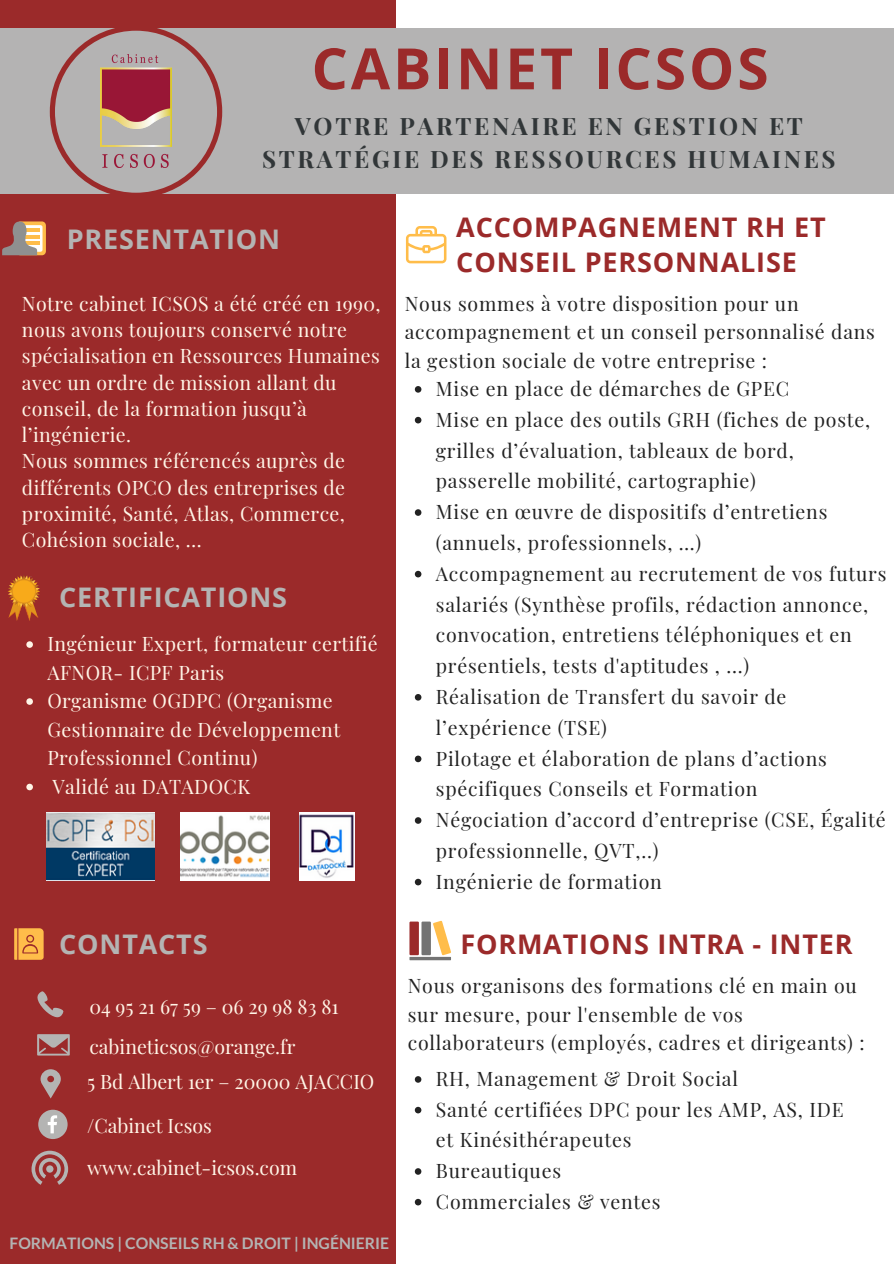
<style>
.page{position:relative;width:894px;height:1264px;background:#fff}
.page>*{position:absolute;margin:0;border:0;box-sizing:border-box;transform-origin:0 0}
.t1{font:700 57px "Open Sans";letter-spacing:.05em;color:#9b2a2a}
.t2{font:700 27px/35.1px "Open Sans";letter-spacing:.03em;color:#9b2a2a}
.t3{font:700 27px "Open Sans";letter-spacing:.03em;color:#b4b4b3}
.t4{font:700 24px/32.8px "Playfair Display";letter-spacing:.11em;color:#313638;text-align:center}
.t5{font:19.5px/30.8px "Playfair Display";letter-spacing:.04em;color:#222}
.t6{font:19.5px/26.2px "Playfair Display";letter-spacing:.02em;color:#fff5e7}
.t7{font:19.5px/39.5px "Playfair Display";color:#fff5e7}
.t8{font:700 15.75px "Lato";color:#b4b4b3}
</style>
<div class="page">
<div style="left:0;top:0;width:395px;height:1263px;background:#9b2a2a"></div>
<div style="left:0;top:29px;width:893px;height:165px;background:#b4b3b3"></div>
<svg style="left:26px;top:641px;width:7px;height:7px"></svg>
<svg style="left:26px;top:698px;width:7px;height:6px"></svg>
<svg style="left:26px;top:783px;width:7px;height:7px"></svg>
<svg style="left:50px;top:28px;width:172px;height:166px"></svg>
<img style="left:100px;top:55px;width:71px;height:112px">
<svg style="left:38px;top:991px;width:25px;height:26px"></svg>
<svg style="left:38px;top:1034px;width:31px;height:21px"></svg>
<svg style="left:41px;top:1069px;width:20px;height:29px"></svg>
<svg style="left:38px;top:1109px;width:30px;height:30px"></svg>
<svg style="left:414px;top:1076px;width:7px;height:6px"></svg>
<svg style="left:414px;top:1106px;width:7px;height:7px"></svg>
<svg style="left:414px;top:1168px;width:7px;height:6px"></svg>
<svg style="left:414px;top:1198px;width:7px;height:7px"></svg>
<svg style="left:414px;top:386px;width:7px;height:6px"></svg>
<svg style="left:414px;top:417px;width:7px;height:6px"></svg>
<svg style="left:414px;top:509px;width:7px;height:7px"></svg>
<svg style="left:414px;top:571px;width:7px;height:6px"></svg>
<svg style="left:414px;top:694px;width:7px;height:6px"></svg>
<svg style="left:414px;top:755px;width:7px;height:7px"></svg>
<svg style="left:414px;top:817px;width:7px;height:6px"></svg>
<svg style="left:414px;top:878px;width:7px;height:7px"></svg>
<svg style="left:406px;top:226px;width:40px;height:37px"></svg>
<svg style="left:8px;top:575px;width:32px;height:45px"></svg>
<div style="left:12px;top:579px;width:24px;height:24px;background:#e1941c;border-radius:50%"></div>
<div style="left:13px;top:580px;width:22px;height:22px;background:#f8aa1a;border-radius:50%"></div>
<div style="left:409px;top:921px;width:10px;height:34px;background:#9b2a2a"></div>
<svg style="left:409px;top:956px;width:42px;height:4px"></svg>
<div style="left:421px;top:921px;width:10px;height:34px;background:#737373"></div>
<svg style="left:433px;top:920px;width:18px;height:35px"></svg>
<svg style="left:32px;top:1150px;width:36px;height:34px"></svg>
<svg style="left:16px;top:221px;width:30px;height:34px"></svg>
<svg style="left:19px;top:225px;width:23px;height:27px"></svg>
<hr style="left:22px;top:228px;width:17px;height:4px;background:#ffbd4a">
<hr style="left:22px;top:235px;width:17px;height:3px;background:#ffbd4a">
<hr style="left:22px;top:242px;width:17px;height:3px;background:#ffbd4a">
<svg style="left:2px;top:221px;width:35px;height:34px"></svg>
<svg style="left:14px;top:928px;width:30px;height:31px"></svg>
<img style="left:299px;top:812px;width:55px;height:68px">
<img style="left:46px;top:812px;width:108px;height:68px">
<img style="left:180px;top:812px;width:89px;height:68px">
<h1 class="t1" style="left:311px;top:28px;width:458px">CABINET ICSOS</h1>
<p class="t4" style="left:262px;top:109px;width:574px">VOTRE PARTENAIRE EN GESTION ET<br>STRATÉGIE DES RESSOURCES HUMAINES</p>
<h2 class="t3" style="left:67px;top:220px;width:215px">PRESENTATION</h2>
<p class="t6" style="left:22px;top:289px;width:360px">Notre cabinet ICSOS a été créé en 1990, nous avons toujours conservé notre spécialisation en Ressources Humaines avec un ordre de mission allant du conseil, de la formation jusqu’à l’ingénierie.<br>Nous sommes référencés auprès de différents OPCO des entreprises de proximité, Santé, Atlas, Commerce,<br>Cohésion sociale, …</p>
<h2 class="t3" style="left:59px;top:578px;width:229px">CERTIFICATIONS</h2>
<p class="t6" style="left:47px;top:628px;width:332px;line-height:28.5px">Ingénieur Expert, formateur certifié<br>AFNOR- ICPF Paris<br>Organisme OGDPC (Organisme<br>Gestionnaire de Développement<br>Professionnel Continu)<br>Validé au DATADOCK</p>
<h2 class="t3" style="left:59px;top:925px;width:150px">CONTACTS</h2>
<p class="t7" style="left:89px;top:986px;width:251px">04 95 21 67 59 – 06 29 98 83 81 cabineticsos@orange.fr</p>
<p class="t7" style="left:87px;top:1060px;width:288px">5 Bd Albert 1er – 20000 AJACCIO</p>
<p class="t7" style="left:87px;top:1104px;width:211px;line-height:41.8px">/Cabinet Icsos www.cabinet-icsos.com</p>
<p class="t8" style="left:10px;top:1232px;width:381px">FORMATIONS | CONSEILS RH &amp; DROIT | INGÉNIERIE</p>
<h2 class="t2" style="left:456px;top:209px;width:371px">ACCOMPAGNEMENT RH ET<br>CONSEIL PERSONNALISE</h2>
<p class="t5" style="left:404px;top:288px;width:471px;line-height:28.7px">Nous sommes à votre disposition pour un accompagnement et un conseil personnalisé dans la gestion sociale de votre entreprise :</p>
<p class="t5" style="left:435px;top:372px;width:452px">Mise en place de démarches de GPEC<br>Mise en place des outils GRH (fiches de poste, grilles d’évaluation, tableaux de bord, passerelle mobilité, cartographie)<br>Mise en œuvre de dispositifs d’entretiens (annuels, professionnels, …)<br>Accompagnement au recrutement de vos futurs salariés (Synthèse profils, rédaction annonce, convocation, entretiens téléphoniques et en présentiels, tests d'aptitudes , ...)<br>Réalisation de Transfert du savoir de l’expérience (TSE)<br>Pilotage et élaboration de plans d’actions spécifiques Conseils et Formation<br>Négociation d’accord d’entreprise (CSE, Égalité professionnelle, QVT,..)<br>Ingénierie de formation</p>
<h2 class="t2" style="left:460px;top:925px;width:393px">FORMATIONS INTRA - INTER</h2>
<p class="t5" style="left:407px;top:970px;width:458px;line-height:28.5px">Nous organisons des formations clé en main ou sur mesure, pour l'ensemble de vos collaborateurs (employés, cadres et dirigeants) :</p>
<p class="t5" style="left:435px;top:1062px;width:409px">RH, Management &amp; Droit Social<br>Santé certifiées DPC pour les AMP, AS, IDE et Kinésithérapeutes<br>Bureautiques<br>Commerciales &amp; ventes</p>
</div>
